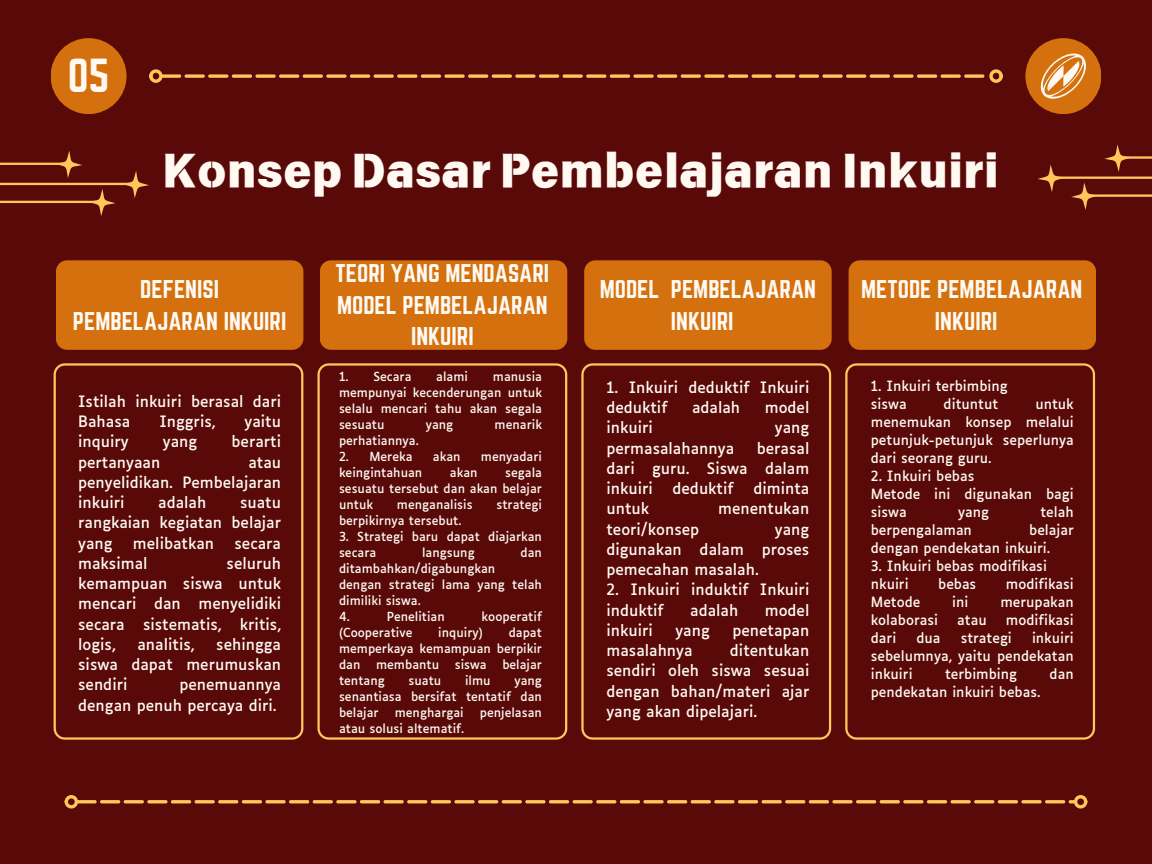
<style>
.page{position:relative;width:1152px;height:864px;background:#590a08}
.page>*{position:absolute;margin:0;border:0;box-sizing:border-box;transform-origin:0 0}
.t1{font:45px "Canva Title Bole Latin";color:#fff9f2}
.t2{font:41.7px "Norwester";color:#fff9f2}
.t3{font:22.5px/31.5px "Norwester";color:#fff9f2;text-align:center}
.t4{font:15px/20.2px "Luciole";color:#fff9f2;text-align:justify}
.t5{font:13.5px/18px "Luciole";color:#fff9f2}
.t6{font:12px/16px "Luciole";color:#fff9f2;text-align:justify}
</style>
<div class="page">
<div style="left:51px;top:38px;width:76px;height:76px;background:#d4700d;border-radius:50%"></div>
<div style="left:1025px;top:38px;width:76px;height:76px;background:#d4700d;border-radius:50%"></div>
<svg style="left:1040px;top:53px;width:46px;height:46px"></svg>
<svg style="left:163px;top:74px;width:821px;height:4px;background:#cd8e42"></svg>
<div style="left:149px;top:69px;width:14px;height:14px;border:3px solid #ffc75b;border-radius:50%"></div>
<div style="left:989px;top:69px;width:14px;height:14px;border:3px solid #ffc75b;border-radius:50%"></div>
<svg style="left:78px;top:800px;width:996px;height:3px;background:#dfa24b"></svg>
<div style="left:65px;top:795px;width:13px;height:14px;border:3px solid #ffc75b;border-radius:50%"></div>
<div style="left:1074px;top:795px;width:13px;height:14px;border:3px solid #ffc75b;border-radius:50%"></div>
<div style="left:320px;top:260px;width:247px;height:90px;background:#d4700d;border-radius:11px"></div>
<svg style="left:54px;top:363px;width:249px;height:377px"></svg>
<div style="left:56px;top:260px;width:247px;height:90px;background:#d4700d;border-radius:11px"></div>
<div style="left:584px;top:260px;width:248px;height:90px;background:#d4700d;border-radius:11px"></div>
<div style="left:849px;top:260px;width:247px;height:90px;background:#d4700d;border-radius:11px"></div>
<svg style="left:317px;top:363px;width:250px;height:377px"></svg>
<svg style="left:581px;top:363px;width:250px;height:377px"></svg>
<svg style="left:845px;top:363px;width:250px;height:377px"></svg>
<svg style="left:1065px;top:177px;width:87px;height:2px"></svg>
<svg style="left:1038px;top:165px;width:27px;height:27px"></svg>
<svg style="left:1099px;top:194px;width:53px;height:3px"></svg>
<svg style="left:1071px;top:183px;width:28px;height:27px"></svg>
<svg style="left:1132px;top:156px;width:20px;height:3px"></svg>
<svg style="left:1104px;top:144px;width:28px;height:28px"></svg>
<svg style="left:0;top:183px;width:122px;height:2px"></svg>
<svg style="left:122px;top:171px;width:27px;height:27px"></svg>
<svg style="left:0;top:201px;width:88px;height:2px"></svg>
<svg style="left:88px;top:189px;width:28px;height:27px"></svg>
<svg style="left:0;top:163px;width:55px;height:2px"></svg>
<svg style="left:55px;top:151px;width:27px;height:27px"></svg>
<p class="t2" style="left:68px;top:51px;width:43px">05</p>
<p class="t1" style="left:162px;top:148px;width:838px">Konsep Dasar Pembelajaran Inkuiri</p>
<p class="t3" style="left:73px;top:274px;width:215px">DEFENISI<br>PEMBELAJARAN INKUIRI</p>
<h1 class="t3" style="left:336px;top:258px;width:215px">TEORI YANG MENDASARI<br>MODEL PEMBELAJARAN<br>INKUIRI</h1>
<p class="t3" style="left:600px;top:273px;width:218px">MODEL PEMBELAJARAN<br>INKUIRI</p>
<h2 class="t3" style="left:861px;top:274px;width:223px">METODE PEMBELAJARAN<br>INKUIRI</h2>
<h3 class="t4" style="left:78px;top:392px;width:204px">Istilah inkuiri berasal dari<br>Bahasa</h3>
<h3 class="t4" style="left:159px;top:413px;width:58px">Inggris,</h3>
<h3 class="t4" style="left:245px;top:413px;width:38px">yaitu</h3>
<h3 class="t4" style="left:78px;top:433px;width:52px">inquiry</h3>
<h3 class="t4" style="left:163px;top:433px;width:36px">yang</h3>
<h3 class="t4" style="left:232px;top:433px;width:51px">berarti</h3>
<h3 class="t4" style="left:78px;top:453px;width:84px">pertanyaan</h3>
<h3 class="t4" style="left:78px;top:453px;width:204px;text-indent:170px">atau penyelidikan. Pembelajaran inkuiri</h3>
<h3 class="t4" style="left:158px;top:494px;width:50px">adalah</h3>
<h3 class="t4" style="left:78px;top:494px;width:204px;text-indent:162px">suatu rangkaian kegiatan belajar yang</h3>
<h3 class="t4" style="left:133px;top:534px;width:83px">melibatkan</h3>
<h3 class="t4" style="left:235px;top:534px;width:48px">secara</h3>
<h3 class="t4" style="left:78px;top:554px;width:71px">maksimal</h3>
<h3 class="t4" style="left:78px;top:554px;width:204px;text-indent:148px">seluruh kemampuan siswa untuk mencari dan menyelidiki secara sistematis, kritis, logis,</h3>
<h3 class="t4" style="left:78px;top:635px;width:204px;text-indent:138px">sehingga siswa dapat merumuskan sendiri</h3>
<h3 class="t4" style="left:137px;top:635px;width:59px">analitis,</h3>
<h3 class="t4" style="left:78px;top:676px;width:204px;text-align:right">penemuannya<br>dengan penuh percaya diri.</h3>
<h2 class="t6" style="left:339px;top:370px;width:74px">1. Secara</h2>
<h2 class="t6" style="left:436px;top:370px;width:33px">alami</h2>
<h2 class="t6" style="left:339px;top:370px;width:204px;text-indent:154px">manusia mempunyai kecenderungan untuk selalu mencari tahu akan segala sesuatu</h2>
<h2 class="t6" style="left:426px;top:418px;width:29px">yang</h2>
<h2 class="t6" style="left:495px;top:418px;width:49px">menarik</h2>
<h2 class="t6" style="left:339px;top:434px;width:81px">perhatiannya.</h2>
<p class="t6" style="left:339px;top:450px;width:75px">2. Mereka</p>
<p class="t6" style="left:433px;top:450px;width:29px">akan</p>
<p class="t6" style="left:481px;top:450px;width:62px">menyadari</p>
<p class="t6" style="left:339px;top:466px;width:85px">keingintahuan</p>
<p class="t6" style="left:450px;top:466px;width:29px">akan</p>
<p class="t6" style="left:339px;top:466px;width:204px;text-indent:166px">segala sesuatu tersebut dan akan belajar untuk</p>
<p class="t6" style="left:397px;top:498px;width:77px">menganalisis</p>
<p class="t6" style="left:496px;top:498px;width:47px">strategi</p>
<p class="t6" style="left:339px;top:514px;width:124px">berpikirnya tersebut.</p>
<p class="t6" style="left:339px;top:530px;width:204px">3. Strategi baru dapat diajarkan secara</p>
<p class="t6" style="left:422px;top:546px;width:54px">langsung</p>
<p class="t6" style="left:521px;top:546px;width:23px">dan</p>
<p class="t6" style="left:339px;top:562px;width:204px;text-align:left">ditambahkan/digabungkan<br>dengan strategi lama yang telah dimiliki siswa.</p>
<p class="t6" style="left:339px;top:610px;width:12px">4.</p>
<p class="t6" style="left:387px;top:610px;width:60px">Penelitian</p>
<p class="t6" style="left:482px;top:610px;width:62px">kooperatif</p>
<p class="t6" style="left:339px;top:626px;width:75px">(Cooperative</p>
<p class="t6" style="left:438px;top:626px;width:46px">inquiry)</p>
<p class="t6" style="left:339px;top:626px;width:204px;text-indent:170px">dapat memperkaya kemampuan berpikir dan</p>
<p class="t6" style="left:376px;top:658px;width:65px">membantu</p>
<p class="t6" style="left:455px;top:658px;width:33px">siswa</p>
<p class="t6" style="left:502px;top:658px;width:41px">belajar</p>
<p class="t6" style="left:339px;top:674px;width:47px">tentang</p>
<p class="t6" style="left:409px;top:674px;width:34px">suatu</p>
<p class="t6" style="left:465px;top:674px;width:27px">ilmu</p>
<p class="t6" style="left:339px;top:674px;width:204px;text-indent:175px">yang senantiasa bersifat tentatif dan belajar</p>
<p class="t6" style="left:395px;top:706px;width:71px">menghargai</p>
<p class="t6" style="left:480px;top:706px;width:64px">penjelasan</p>
<p class="t6" style="left:339px;top:722px;width:127px">atau solusi altematif.</p>
<p class="t4" style="left:606px;top:378px;width:204px">1. Inkuiri deduktif Inkuiri deduktif</p>
<p class="t4" style="left:692px;top:399px;width:50px">adalah</p>
<p class="t4" style="left:765px;top:399px;width:46px">model</p>
<p class="t4" style="left:606px;top:419px;width:48px">inkuiri</p>
<p class="t4" style="left:775px;top:419px;width:36px">yang</p>
<p class="t4" style="left:606px;top:439px;width:129px">permasalahannya</p>
<p class="t4" style="left:606px;top:439px;width:204px;text-indent:150px">berasal dari guru. Siswa dalam inkuiri</p>
<p class="t4" style="left:673px;top:480px;width:63px">deduktif</p>
<p class="t4" style="left:753px;top:480px;width:58px">diminta</p>
<p class="t4" style="left:606px;top:500px;width:44px">untuk</p>
<p class="t4" style="left:718px;top:500px;width:93px">menentukan</p>
<p class="t4" style="left:606px;top:520px;width:94px">teori/konsep</p>
<p class="t4" style="left:606px;top:520px;width:204px;text-indent:169px">yang digunakan dalam proses pemecahan masalah.</p>
<p class="t4" style="left:606px;top:581px;width:204px">2. Inkuiri induktif Inkuiri induktif</p>
<p class="t4" style="left:690px;top:601px;width:50px">adalah</p>
<p class="t4" style="left:765px;top:601px;width:46px">model</p>
<p class="t4" style="left:606px;top:621px;width:48px">inkuiri</p>
<p class="t4" style="left:675px;top:621px;width:36px">yang</p>
<p class="t4" style="left:733px;top:621px;width:78px">penetapan</p>
<p class="t4" style="left:606px;top:642px;width:88px">masalahnya</p>
<p class="t4" style="left:606px;top:642px;width:204px;text-indent:123px">ditentukan sendiri oleh siswa sesuai dengan bahan/materi ajar yang akan dipelajari.</p>
<h2 class="t5" style="left:871px;top:378px;width:138px">1. Inkuiri terbimbing siswa</h2>
<h2 class="t5" style="left:944px;top:396px;width:56px">dituntut</h2>
<h2 class="t5" style="left:871px;top:396px;width:204px;text-align:justify;text-indent:165px">untuk menemukan konsep melalui petunjuk-petunjuk seperlunya dari seorang guru.</h2>
<h2 class="t5" style="left:871px;top:468px;width:204px">2. Inkuiri bebas<br>Metode ini digunakan bagi siswa</h2>
<h2 class="t5" style="left:958px;top:504px;width:32px">yang</h2>
<h2 class="t5" style="left:1040px;top:504px;width:35px">telah</h2>
<h2 class="t5" style="left:871px;top:522px;width:103px">berpengalaman</h2>
<h2 class="t5" style="left:871px;top:522px;width:204px;text-indent:158px">belajar dengan pendekatan inkuiri.</h2>
<h2 class="t5" style="left:871px;top:558px;width:178px">3. Inkuiri bebas modifikasi nkuiri</h2>
<h2 class="t5" style="left:938px;top:576px;width:40px">bebas</h2>
<h2 class="t5" style="left:1006px;top:576px;width:69px">modifikasi</h2>
<h2 class="t5" style="left:871px;top:594px;width:51px">Metode</h2>
<h2 class="t5" style="left:952px;top:594px;width:18px">ini</h2>
<h2 class="t5" style="left:1000px;top:594px;width:75px">merupakan</h2>
<h2 class="t5" style="left:871px;top:612px;width:69px">kolaborasi</h2>
<h2 class="t5" style="left:957px;top:612px;width:31px">atau</h2>
<h2 class="t5" style="left:1006px;top:612px;width:69px">modifikasi</h2>
<h2 class="t5" style="left:871px;top:630px;width:27px">dari</h2>
<h2 class="t5" style="left:916px;top:630px;width:26px">dua</h2>
<h2 class="t5" style="left:961px;top:630px;width:53px">strategi</h2>
<h2 class="t5" style="left:871px;top:630px;width:204px;text-align:justify;text-indent:161px">inkuiri sebelumnya, yaitu pendekatan inkuiri</h2>
<h2 class="t5" style="left:945px;top:666px;width:74px">terbimbing</h2>
<h2 class="t5" style="left:1050px;top:666px;width:26px">dan</h2>
<h2 class="t5" style="left:871px;top:684px;width:171px">pendekatan inkuiri bebas.</h2>
</div>
